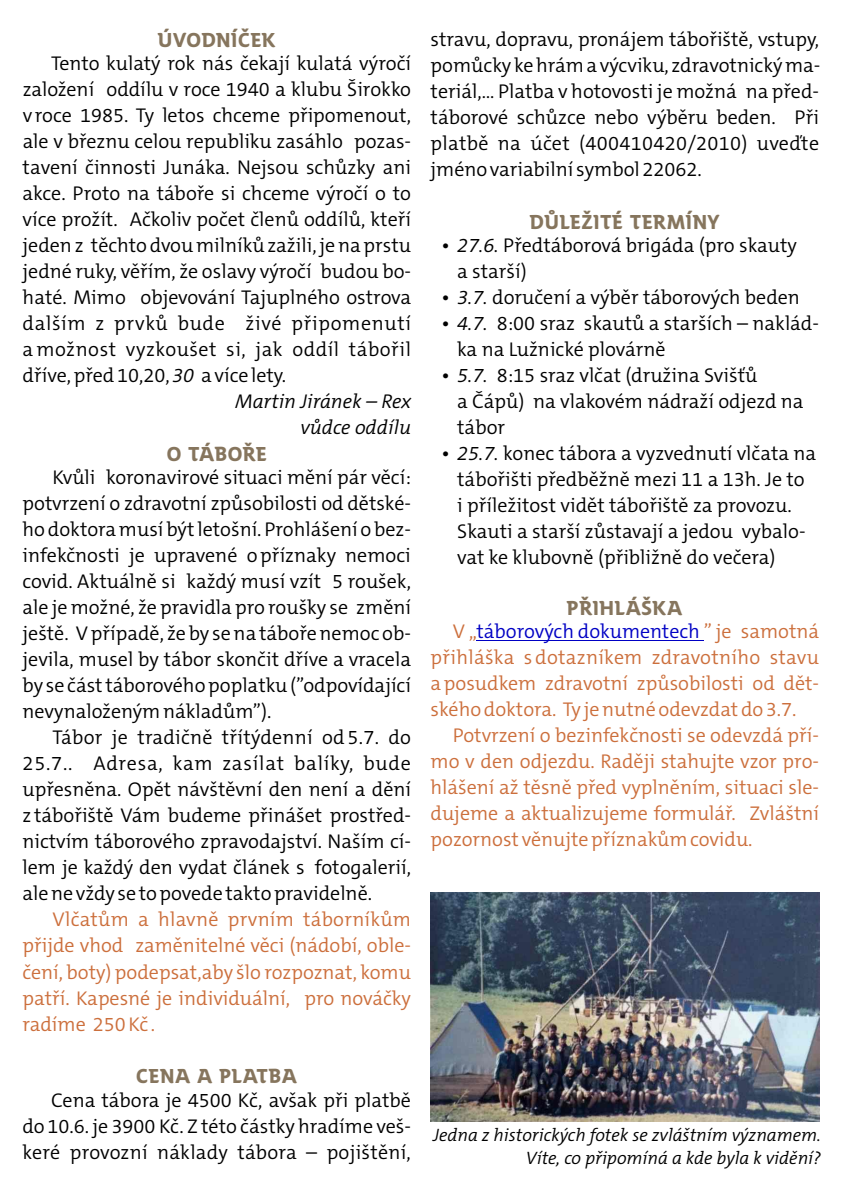
<style>
.page{position:relative;width:842px;height:1191px;background:#fff}
.page>*{position:absolute;margin:0;border:0;box-sizing:border-box;transform-origin:0 0}
.t1{font:300 20px/26px "The Mix C5";color:#000;text-align:justify}
.t2{font:300 20px/26px "The Mix C5";color:#cc6f3c;text-align:justify}
.t3{font:700 20px "SKAUT";letter-spacing:-.005em;color:#86755d}
.t4{font:300 20px "The Mix C5";letter-spacing:.025em;color:#000}
.t5{font:300 20px "The Mix C5";letter-spacing:.035em;color:#000}
.t6{font:italic 300 20px "The Mix C5";color:#000}
.t7{font:italic 300 18px/23.4px "The Mix C5";color:#000;text-align:right}
.s1{font-style:italic}
.s2{color:#0000c4}
</style>
<div class="page">
<hr style="left:477px;top:640px;width:227px;height:1px;background:#0000c4">
<img style="left:431px;top:892px;width:388px;height:230px">
<p class="t3" style="left:158px;top:31px;width:120px">ÚVODNÍČEK</p>
<p class="t1" style="left:51px;top:52px;width:362px">Tento kulatý rok nás čekají kulatá výročí</p>
<p class="t1" style="left:23px;top:78px;width:390px">založení oddílu v roce 1940 a klubu Širokko</p>
<p class="t1" style="left:23px;top:104px;width:390px">v roce 1985. Ty letos chceme připomenout,</p>
<p class="t1" style="left:23px;top:130px;width:390px">ale v březnu celou republiku zasáhlo pozas-</p>
<p class="t1" style="left:23px;top:156px;width:390px">tavení činnosti Junáka. Nejsou schůzky ani</p>
<p class="t1" style="left:23px;top:182px;width:390px">akce. Proto na táboře si chceme výročí o to</p>
<p class="t1" style="left:23px;top:208px;width:390px">více prožít. Ačkoliv počet členů oddílů, kteří</p>
<p class="t1" style="left:23px;top:234px;width:390px">jeden z těchto dvou milníků zažili, je na prstu</p>
<p class="t1" style="left:23px;top:260px;width:390px">jedné ruky, věřím, že oslavy výročí budou bo-</p>
<p class="t1" style="left:23px;top:286px;width:390px">haté. Mimo objevování Tajuplného ostrova</p>
<p class="t5" style="left:23px;top:315px;width:390px">dalším z prvků bude živé připomenutí</p>
<p class="t4" style="left:23px;top:341px;width:390px">a možnost vyzkoušet si, jak oddíl tábořil</p>
<p class="t1" style="left:23px;top:364px;width:265px">dříve, před 10,20, <span class="s1">30</span> a více lety.</p>
<p class="t6" style="left:235px;top:393px;width:177px">Martin Jiránek – Rex</p>
<p class="t6" style="left:301px;top:419px;width:112px">vůdce oddílu</p>
<p class="t3" style="left:166px;top:445px;width:102px">O TÁBOŘE</p>
<p class="t1" style="left:23px;top:466px;width:390px;text-indent:30px">Kvůli koronavirové situaci mění pár věcí: potvrzení o zdravotní způsobilosti od dětské&shy;ho doktora musí být letošní. Prohlášení o bez&shy;infekčnosti je upravené o příznaky nemoci covid. Aktuálně si každý musí vzít 5 roušek, ale je možné, že pravidla pro roušky se změní ještě. V případě, že by se na táboře nemoc ob&shy;jevila, musel by tábor skončit dříve a vracela by se část táborového poplatku (”odpovídající nevynaloženým nákladům”).</p>
<p class="t1" style="left:23px;top:726px;width:390px;text-indent:30px">Tábor je tradičně třítýdenní od 5.7. do 25.7.. Adresa, kam zasílat balíky, bude upřesněna. Opět návštěvní den není a dění z tábořiště Vám budeme přinášet prostřed&shy;nictvím táborového zpravodajství. Naším cí&shy;lem je každý den vydat článek s fotogalerií, ale ne vždy se to povede takto pravidelně.</p>
<p class="t2" style="left:23px;top:908px;width:390px;text-indent:30px">Vlčatům a hlavně prvním táborníkům přijde vhod zaměnitelné věci (nádobí, oble&shy;čení, boty) podepsat,aby šlo rozpoznat, komu patří. Kapesné je individuální, pro nováčky radíme 250 Kč .</p>
<p class="t3" style="left:136px;top:1067px;width:163px">CENA A PLATBA</p>
<p class="t1" style="left:23px;top:1088px;width:390px;text-indent:29px">Cena tábora je 4500 Kč, avšak při platbě do 10.6. je 3900 Kč. Z této částky hradíme veš&shy;keré provozní náklady tábora – pojištění,</p>
<p class="t1" style="left:431px;top:28px;width:391px">stravu, dopravu, pronájem tábořiště, vstupy, pomůcky ke hrám a výcviku, zdravotnický ma&shy;teriál,… Platba v hotovosti je možná na před&shy;táborové schůzce nebo výběru beden. Při platbě na účet (400410420/2010) uveďte jméno variabilní symbol 22062.</p>
<p class="t3" style="left:529px;top:213px;width:192px">DŮLEŽITÉ TERMÍNY</p>
<p class="t1" style="left:457px;top:234px;width:363px;text-align:left"><span class="s1">27.6.</span> Předtáborová brigáda (pro skauty<br>a starší)<br><span class="s1">3.7.</span> doručení a výběr táborových beden <span class="s1">4.7.</span> 8:00 sraz skautů a starších – naklád&shy;ka na Lužnické plovárně<br><span class="s1">5.7.</span> 8:15 sraz vlčat (družina Svišťů<br>a Čápů) na vlakovém nádraží odjezd na tábor<br><span class="s1">25.7.</span> konec tábora a vyzvednutí vlčata na tábořišti předběžně mezi 11 a 13h. Je to<br>i příležitost vidět tábořiště za provozu.<br>Skauti a starší zůstavají a jedou vybalo&shy;vat ke klubovně (přibližně do večera)</p>
<p class="t3" style="left:567px;top:599px;width:118px">PŘIHLÁŠKA</p>
<p class="t2" style="left:431px;top:620px;width:390px;text-indent:22px">V „<span class="s2">táborových dokumentech</span> ” je samotná přihláška s dotazníkem zdravotního stavu a posudkem zdravotní způsobilosti od dět&shy;ského doktora. Ty je nutné odevzdat do 3.7.</p>
<p class="t2" style="left:431px;top:724px;width:390px;text-indent:22px">Potvrzení o bezinfekčnosti se odevzdá pří&shy;mo v den odjezdu. Raději stahujte vzor pro&shy;hlášení až těsně před vyplněním, situaci sle&shy;dujeme a aktualizujeme formulář. Zvláštní pozornost věnujte příznakům covidu.</p>
<p class="t7" style="left:433px;top:1125px;width:389px">Jedna z historických fotek se zvláštním významem.<br>Víte, co připomíná a kde byla k vidění?</p>
</div>
